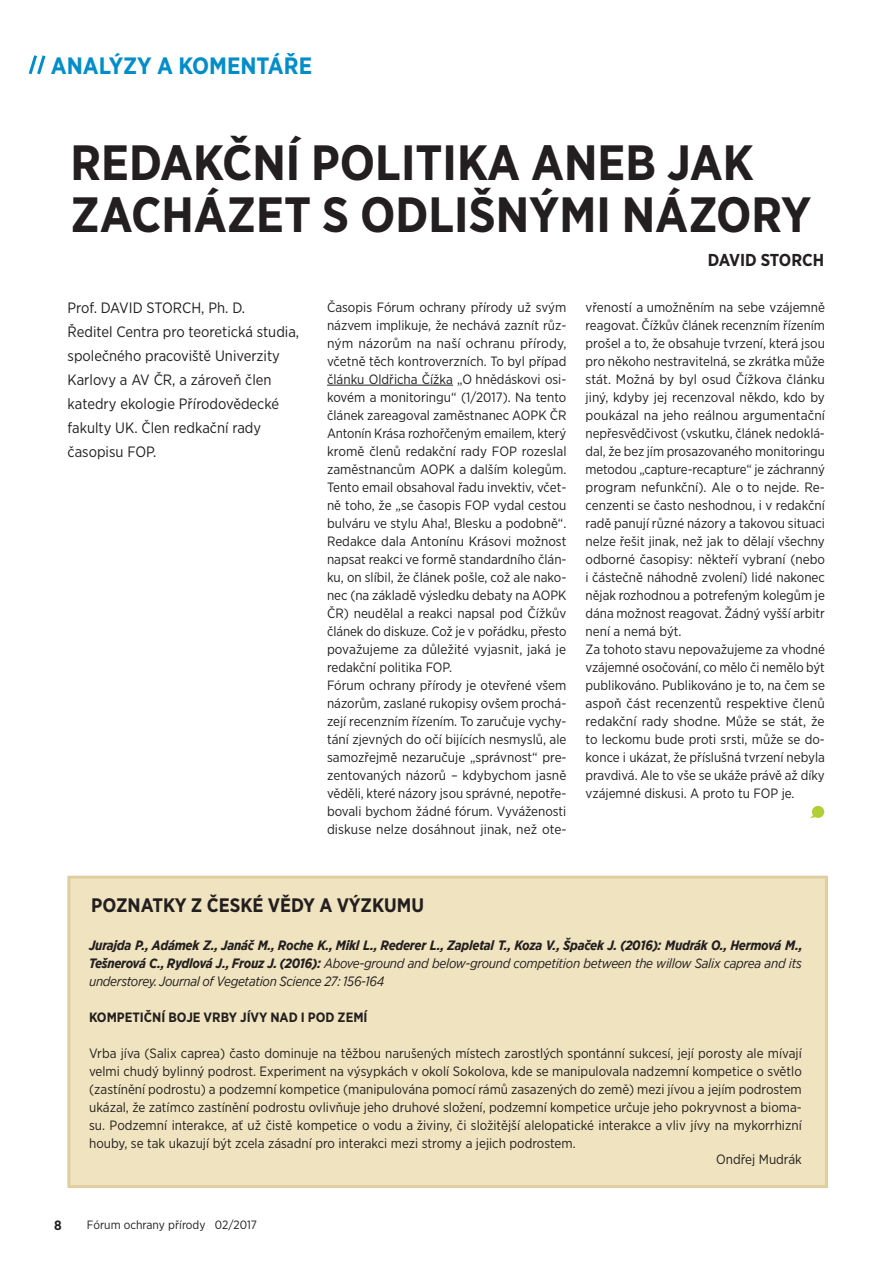
<style>
.page{position:relative;width:893px;height:1263px;background:#fff}
.page>*{position:absolute;margin:0;border:0;box-sizing:border-box;transform-origin:0 0}
.t1{font:700 49.5px/52.5px "Gotham Narrow";color:#231f20}
.t2{font:700 23.55px "Gotham Narrow";color:#008dc8}
.t3{font:700 19.5px "Gotham Narrow";color:#231f20}
.t4{font:700 17.25px "Gotham Narrow";color:#231f20}
.t5{font:15px/24px "Gotham Narrow";color:#231f20}
.t6{font:13.5px/18px "Gotham Narrow";color:#231f20;text-align:justify}
.t7{font:italic 700 13.5px/18px "Gotham Narrow";letter-spacing:-.02em;color:#231f20;text-align:justify}
.t8{font:700 13.5px "Gotham Narrow";color:#231f20}
.t9{font:12px "Gotham Narrow";color:#231f20}
.s1{font-weight:400}
</style>
<div class="page">
<hr style="left:327px;top:385px;width:126px;height:1px;background:#231f20">
<svg style="left:28px;top:55px;width:18px;height:20px"></svg>
<svg style="left:810px;top:806px;width:14px;height:12px"></svg>
<div style="left:67px;top:876px;width:761px;height:312px;background:#efe4bf;border:3px solid #d7c389"></div>
<p class="t2" style="left:51px;top:51px;width:263px">ANALÝZY A KOMENTÁŘE</p>
<p class="t1" style="left:70px;top:136px;width:742px">REDAKČNÍ POLITIKA ANEB JAK<br>ZACHÁZET S ODLIŠNÝMI NÁZORY</p>
<p class="t4" style="left:708px;top:249px;width:118px">DAVID STORCH</p>
<p class="t5" style="left:68px;top:295px;width:179px">Prof. DAVID STORCH, Ph. D.</p>
<p class="t5" style="left:68px;top:319px;width:233px">Ředitel Centra pro teoretická studia, společného pracoviště Univerzity<br>Karlovy a AV ČR, a zároveň člen katedry ekologie Přírodovědecké fakulty UK. Člen redkační rady časopisu FOP.</p>
<p class="t6" style="left:327px;top:298px;width:241px">Časopis Fórum ochrany přírody už svým názvem implikuje, že nechává zaznít růz&shy;ným názorům na naší ochranu přírody, včetně těch kontroverzních. To byl případ článku Oldřicha Čížka „O hnědáskovi osi&shy;kovém a monitoringu“ (1/2017). Na tento článek zareagoval zaměstnanec AOPK ČR Antonín Krása rozhořčeným emailem, který kromě členů redakční rady FOP rozeslal zaměstnancům AOPK a dalším kolegům.<br>Tento email obsahoval řadu invektiv, včet&shy;ně toho, že „se časopis FOP vydal cestou bulváru ve stylu Aha!, Blesku a podobně“.<br>Redakce dala Antonínu Krásovi možnost napsat reakci ve formě standardního člán&shy;ku, on slíbil, že článek pošle, což ale nako&shy;nec (na základě výsledku debaty na AOPK ČR) neudělal a reakci napsal pod Čížkův článek do diskuze. Což je v pořádku, přesto považujeme za důležité vyjasnit, jaká je redakční politika FOP.</p>
<p class="t6" style="left:327px;top:676px;width:241px">Fórum ochrany přírody je otevřené všem názorům, zaslané rukopisy ovšem prochá&shy;zejí recenzním řízením. To zaručuje vychy&shy;tání zjevných do očí bijících nesmyslů, ale samozřejmě nezaručuje „správnost“ pre&shy;zentovaných názorů – kdybychom jasně věděli, které názory jsou správné, nepotře&shy;bovali bychom žádné fórum. Vyváženosti diskuse nelze dosáhnout jinak, než ote-</p>
<p class="t6" style="left:586px;top:298px;width:241px">vřeností a umožněním na sebe vzájemně reagovat. Čížkův článek recenzním řízením prošel a to, že obsahuje tvrzení, která jsou pro někoho nestravitelná, se zkrátka může stát. Možná by byl osud Čížkova článku jiný, kdyby jej recenzoval někdo, kdo by poukázal na jeho reálnou argumentační nepřesvědčivost (vskutku, článek nedoklá&shy;dal, že bez jím prosazovaného monitoringu metodou „capture-recapture“ je záchranný program nefunkční). Ale o to nejde. Re&shy;cenzenti se často neshodnou, i v redakční radě panují různé názory a takovou situaci nelze řešit jinak, než jak to dělají všechny odborné časopisy: někteří vybraní (nebo i částečně náhodně zvolení) lidé nakonec nějak rozhodnou a potrefeným kolegům je dána možnost reagovat. Žádný vyšší arbitr není a nemá být.</p>
<p class="t6" style="left:586px;top:640px;width:241px">Za tohoto stavu nepovažujeme za vhodné vzájemné osočování, co mělo či nemělo být publikováno. Publikováno je to, na čem se aspoň část recenzentů respektive členů redakční rady shodne. Může se stát, že to leckomu bude proti srsti, může se do&shy;konce i ukázat, že příslušná tvrzení nebyla pravdivá. Ale to vše se ukáže právě až díky vzájemné diskusi. A proto tu FOP je.</p>
<p class="t3" style="left:91px;top:892px;width:334px">POZNATKY Z ČESKÉ VĚDY A VÝZKUMU</p>
<p class="t7" style="left:89px;top:936px;width:715px">Jurajda P., Adámek Z., Janáč M., Roche K., Mikl L., Rederer L., Zapletal T., Koza V., Špaček J. (2016): Mudrák O., Hermová M., Tešnerová C., Rydlová J., Frouz J. (2016): <span class="s1">Above-ground and below-ground competition between the willow Salix caprea and its understorey. Journal of Vegetation Science 27: 156-164</span></p>
<p class="t8" style="left:89px;top:1008px;width:280px">KOMPETIČNÍ BOJE VRBY JÍVY NAD I POD ZEMÍ</p>
<p class="t6" style="left:89px;top:1044px;width:714px">Vrba jíva (Salix caprea) často dominuje na těžbou narušených místech zarostlých spontánní sukcesí, její porosty ale mívají velmi chudý bylinný podrost. Experiment na výsypkách v okolí Sokolova, kde se manipulovala nadzemní kompetice o světlo (zastínění podrostu) a podzemní kompetice (manipulována pomocí rámů zasazených do země) mezi jívou a jejím podrostem ukázal, že zatímco zastínění podrostu ovlivňuje jeho druhové složení, podzemní kompetice určuje jeho pokryvnost a bioma&shy;su. Podzemní interakce, ať už čistě kompetice o vodu a živiny, či složitější alelopatické interakce a vliv jívy na mykorrhizní houby, se tak ukazují být zcela zásadní pro interakci mezi stromy a jejich podrostem.</p>
<p class="t6" style="left:716px;top:1150px;width:87px">Ondřej Mudrák</p>
<p class="t8" style="left:54px;top:1216px;width:9px">8</p>
<p class="t9" style="left:87px;top:1217px;width:172px">Fórum ochrany přírody 02/2017</p>
</div>
